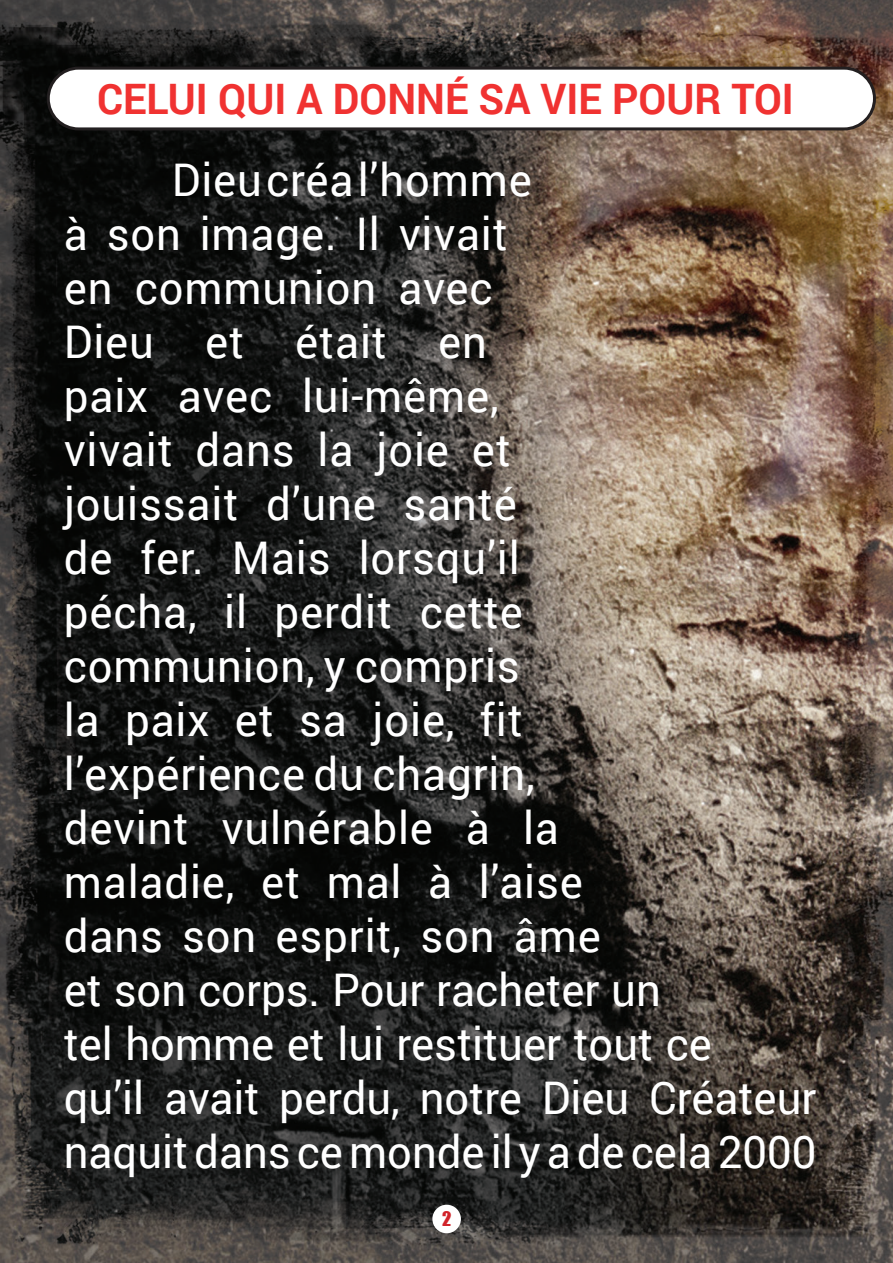
<style>
.page{position:relative;width:893px;height:1263px;background:#fff}
.page>*{position:absolute;margin:0;border:0;box-sizing:border-box;transform-origin:0 0}
.t1{font:45px/54px "Roboto";letter-spacing:.02em;color:#fff}
.t2{font:700 42px "Roboto";color:#f03231}
.t3{font:18.6px "Impact";color:#d1232a}
</style>
<div class="page">
<img style="left:0;top:0;width:893px;height:1263px">
<div style="left:432px;top:1205px;width:29px;height:28px;background:#fff;border-radius:50%"></div>
<div style="left:48px;top:68px;width:826px;height:61px;background:#fff;border-radius:30px"></div>
<div style="left:47px;top:67px;width:829px;height:63px;border:3px solid #231f20;border-radius:30px"></div>
<p class="t2" style="left:97px;top:69px;width:698px">CELUI QUI A DONNÉ SA VIE POUR TOI</p>
<p class="t1" style="left:64px;top:151px;width:754px;text-indent:108px">Dieu créa l’homme<br>à son image. Il vivait<br>en communion avec<br>Dieu et était en<br>paix avec lui-même,<br>vivait dans la joie et<br>jouissait d’une santé<br>de fer. Mais lorsqu’il<br>pécha, il perdit cette<br>communion, y compris<br>la paix et sa joie, fit<br>l’expérience du chagrin,<br>devint vulnérable à la<br>maladie, et mal à l’aise<br>dans son esprit, son âme<br>et son corps. Pour racheter un<br>tel homme et lui restituer tout ce<br>qu’il avait perdu, notre Dieu Créateur naquit dans ce monde il y a de cela 2000</p>
<p class="t3" style="left:442px;top:1204px;width:11px">2</p>
</div>
